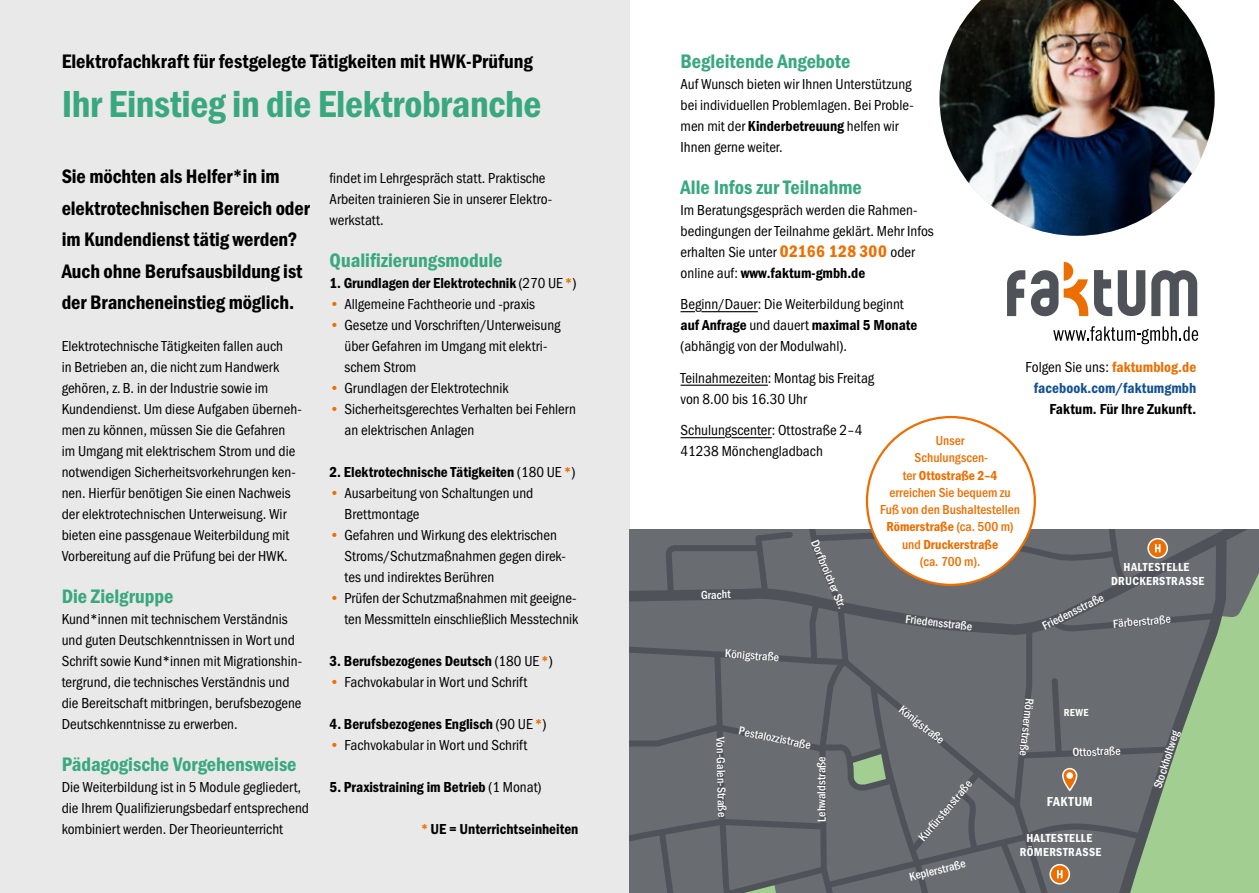
<style>
.page{position:relative;width:1259px;height:893px;background:#fff}
.page>*{position:absolute;margin:0;border:0;box-sizing:border-box;transform-origin:0 0}
.t1{font:39px "Franklin Gothic URW Con Dem";letter-spacing:-.01em;color:#39a881}
.t2{font:20.25px/31.5px "Franklin Gothic URW Con Dem";letter-spacing:-.005em;color:#000}
.t3{font:20.25px "Franklin Gothic URW Con Dem";color:#39a881}
.t4{font:15px/21px "Franklin Gothic URW Cond";color:#000}
.t5{font:15px "Franklin Gothic URW Con Dem";color:#000}
.t6{font:15px "Franklin Gothic URW Con Dem";letter-spacing:.005em;color:#125092}
.t7{font:500 13.5px/17.2px "Franklin Gothic URW Cond";color:#ed6e00;text-align:center}
.t8{font:13.5px/17.2px "Franklin Gothic URW Con Dem";color:#ed6e00;text-align:center}
.t9{font:13.5px "Franklin Gothic URW Con Dem";letter-spacing:.03em;color:#fff}
.t10{font:500 12px "Franklin Gothic URW Con";letter-spacing:-.005em;color:#fff}
.t11{font:12px/13.5px "Franklin Gothic URW Con Dem";letter-spacing:.03em;color:#fff;text-align:center}
.t12{font:10.5px "Franklin Gothic URW Con Dem";color:#fff}
.s1{font-family:"Franklin Gothic URW Cond"}
.s2{color:#ed6e00}
.s3{font-family:"Franklin Gothic URW Con Dem";color:#ed6e00}
.s4{font-family:"Franklin Gothic URW Con Dem"}
.s5{font-family:"Franklin Gothic URW Con Dem";font-size:17.25px;color:#ed6e00}
.s6{font-family:"Franklin Gothic URW Cond";font-weight:500}
</style>
<div class="page">
<div style="left:0;top:0;width:629px;height:893px;background:#e8e9e8"></div>
<svg style="left:680px;top:311px;width:15px;height:1px"></svg>
<hr style="left:701px;top:311px;width:57px;height:1px;background:#000">
<hr style="left:680px;top:385px;width:88px;height:1px;background:#000">
<hr style="left:680px;top:437px;width:45px;height:1px;background:#000">
<hr style="left:731px;top:437px;width:41px;height:1px;background:#000">
<svg style="left:1007px;top:270px;width:18px;height:46px"></svg>
<svg style="left:1151px;top:270px;width:46px;height:46px"></svg>
<svg style="left:1094px;top:270px;width:51px;height:46px"></svg>
<svg style="left:1031px;top:262px;width:57px;height:54px"></svg>
<svg style="left:1053px;top:326px;width:145px;height:18px"></svg>
<img style="left:939px;top:0;width:275px;height:236px">
<div style="left:1232px;top:641px;width:27px;height:252px;background:#a2ce91"></div>
<svg style="left:1232px;top:530px;width:27px;height:111px;background:#7d907b"></svg>
<svg style="left:1224px;top:530px;width:8px;height:363px;background:#92b487"></svg>
<svg style="left:629px;top:530px;width:595px;height:363px;background:#696f6e"></svg>
<div style="left:867px;top:417px;width:168px;height:168px;background:#fff;border-radius:50%"></div>
<h2 class="t2" style="left:62px;top:44px;width:472px">Elektrofachkraft für festgelegte Tätigkeiten mit HWK-Prüfung</h2>
<h1 class="t1" style="left:62px;top:77px;width:481px">Ihr Einstieg in die Elektrobranche</h1>
<h2 class="t2" style="left:62px;top:160px;width:250px">Sie möchten als Helfer*in im elektrotechnischen Bereich oder im Kundendienst tätig werden?<br>Auch ohne Berufsausbildung ist der Brancheneinstieg möglich.</h2>
<p class="t4" style="left:62px;top:335px;width:241px">Elektrotechnische Tätigkeiten fallen auch<br>in Betrieben an, die nicht zum Handwerk gehören, z.B. in der Industrie sowie im Kundendienst. Um diese Aufgaben überneh&shy;men zu können, müssen Sie die Gefahren im Umgang mit elektrischem Strom und die notwendigen Sicherheitsvorkehrungen ken&shy;nen. Hierfür benötigen Sie einen Nachweis der elektrotechnischen Unterweisung. Wir bieten eine passgenaue Weiterbildung mit Vorbereitung auf die Prüfung bei der HWK.</p>
<h2 class="t3" style="left:62px;top:583px;width:113px">Die Zielgruppe</h2>
<p class="t4" style="left:62px;top:608px;width:242px">Kund*innen mit technischem Verständnis und guten Deutschkenntnissen in Wort und Schrift sowie Kund*innen mit Migrationshin&shy;tergrund, die technisches Verständnis und die Bereitschaft mitbringen, berufsbezogene Deutschkenntnisse zu erwerben.</p>
<h2 class="t3" style="left:62px;top:751px;width:236px">Pädagogische Vorgehensweise</h2>
<p class="t4" style="left:62px;top:776px;width:249px">Die Weiterbildung ist in 5 Module gegliedert, die Ihrem Qualifizierungsbedarf entsprechend kombiniert werden. Der Theorieunterricht</p>
<p class="t4" style="left:330px;top:167px;width:223px">findet im Lehrgespräch statt. Praktische<br>Arbeiten trainieren Sie in unserer Elektro&shy;werkstatt.</p>
<h2 class="t3" style="left:330px;top:247px;width:174px">Qualifizierungsmodule</h2>
<p class="t5" style="left:330px;top:273px;width:248px">1. Grundlagen der Elektrotechnik <span class="s1">(270 UE</span><span class="s2">*</span><span class="s1">)</span></p>
<p class="t4" style="left:330px;top:293px;width:207px"><span class="s3">•</span> Allgemeine Fachtheorie und -praxis</p>
<p class="t4" style="left:344px;top:314px;width:217px;text-indent:-15px"><span class="s3">•</span> Gesetze und Vorschriften/Unterweisung über Gefahren im Umgang mit elektri&shy;schem Strom</p>
<p class="t4" style="left:330px;top:377px;width:181px"><span class="s3">•</span> Grundlagen der Elektrotechnik</p>
<p class="t4" style="left:344px;top:398px;width:233px;text-indent:-15px"><span class="s3">•</span> Sicherheitsgerechtes Verhalten bei Fehlern an elektrischen Anlagen</p>
<p class="t5" style="left:330px;top:462px;width:247px">2. Elektrotechnische Tätigkeiten <span class="s1">(180 UE</span><span class="s2">*</span><span class="s1">)</span></p>
<p class="t4" style="left:344px;top:482px;width:190px;text-indent:-15px"><span class="s3">•</span> Ausarbeitung von Schaltungen und<br>Brettmontage</p>
<p class="t4" style="left:344px;top:524px;width:223px;text-indent:-15px"><span class="s3">•</span> Gefahren und Wirkung des elektrischen<br>Stroms/Schutzmaßnahmen gegen direk&shy;tes und indirektes Berühren</p>
<p class="t4" style="left:330px;top:587px;width:250px;text-align:right"><span class="s3">•</span> Prüfen der Schutzmaßnahmen mit geeigne&shy;ten Messmitteln einschließlich Messtechnik</p>
<p class="t5" style="left:330px;top:651px;width:225px">3. Berufsbezogenes Deutsch <span class="s1">(180 UE</span><span class="s2">*</span><span class="s1">)</span></p>
<p class="t4" style="left:330px;top:671px;width:199px"><span class="s3">•</span> Fachvokabular in Wort und Schrift</p>
<p class="t5" style="left:330px;top:714px;width:218px">4. Berufsbezogenes Englisch <span class="s1">(90 UE</span><span class="s2">*</span><span class="s1">)</span></p>
<p class="t4" style="left:330px;top:734px;width:199px"><span class="s3">•</span> Fachvokabular in Wort und Schrift</p>
<p class="t5" style="left:330px;top:777px;width:213px">5. Praxistraining im Betrieb <span class="s1">(1 Monat)</span></p>
<p class="t5" style="left:421px;top:819px;width:159px"><span class="s2">*</span>UE = Unterrichtseinheiten</p>
<h2 class="t3" style="left:680px;top:47px;width:171px">Begleitende Angebote</h2>
<p class="t4" style="left:680px;top:72px;width:235px">Auf Wunsch bieten wir Ihnen Unterstützung bei individuellen Problemlagen. Bei Proble&shy;men mit der <span class="s4">Kinderbetreuung</span> helfen wir Ihnen gerne weiter.</p>
<h2 class="t3" style="left:680px;top:173px;width:183px">Alle Infos zur Teilnahme</h2>
<p class="t4" style="left:680px;top:198px;width:255px">Im Beratungsgespräch werden die Rahmen&shy;bedingungen der Teilnahme geklärt. Mehr Infos erhalten Sie unter <span class="s5">02166 128 300</span> oder</p>
<p class="t5" style="left:680px;top:263px;width:186px"><span class="s1">online auf:</span> www.faktum-gmbh.de</p>
<p class="t4" style="left:680px;top:293px;width:225px">Beginn/Dauer: Die Weiterbildung beginnt</p>
<p class="t5" style="left:680px;top:315px;width:238px">auf Anfrage <span class="s1">und dauert</span> maximal 5 Monate</p>
<p class="t4" style="left:680px;top:330px;width:195px;line-height:31.5px">(abhängig von der Modulwahl).<br>Teilnahmezeiten: Montag bis Freitag</p>
<p class="t4" style="left:680px;top:382px;width:183px;line-height:31.5px">von 8.00 bis 16.30 Uhr<br>Schulungscenter: Ottostraße 2–4</p>
<p class="t4" style="left:680px;top:440px;width:144px">41238 Mönchengladbach</p>
<p class="t4" style="left:1025px;top:356px;width:172px">Folgen Sie uns: <span class="s3">faktumblog.de</span></p>
<p class="t6" style="left:1034px;top:378px;width:164px">facebook.com/faktumgmbh</p>
<p class="t5" style="left:1049px;top:399px;width:148px">Faktum. Für Ihre Zukunft.</p>
<p class="t7" style="left:914px;top:431px;width:75px">Unser<br>Schulungscen-</p>
<p class="t8" style="left:903px;top:466px;width:96px"><span class="s6">ter</span> Ottostraße 2–4</p>
<p class="t7" style="left:880px;top:483px;width:141px">erreichen Sie bequem zu<br>Fuß von den Bushaltestellen</p>
<p class="t8" style="left:886px;top:518px;width:129px">Römerstraße <span class="s6">(ca. 500 m) und</span> Druckerstraße</p>
<p class="t7" style="left:920px;top:552px;width:62px">(ca. 700 m).</p>
<p class="t10" style="left:821px;top:537px;width:75px;rotate:67deg">Dorfbroicher Str.</p>
<p class="t11" style="left:1111px;top:560px;width:95px">HALTESTELLE<br>DRUCKERSTRASSE</p>
<p class="t10" style="left:701px;top:587px;width:31px;rotate:-1deg">Gracht</p>
<p class="t10" style="left:1039px;top:619px;width:68px;rotate:-26deg">Friedensstraße</p>
<p class="t10" style="left:1112px;top:616px;width:59px;rotate:-5deg">Färberstraße</p>
<p class="t10" style="left:906px;top:611px;width:68px;rotate:7deg">Friedensstraße</p>
<p class="t10" style="left:726px;top:646px;width:56px;rotate:4deg">Königstraße</p>
<p class="t10" style="left:728px;top:737px;width:81px;rotate:89deg">Von-Galen-Straße</p>
<p class="t10" style="left:741px;top:723px;width:75px;rotate:12deg">Pestalozzistraße</p>
<p class="t10" style="left:813px;top:822px;width:67px;rotate:-90deg">Lehwaldstraße</p>
<p class="t10" style="left:905px;top:701px;width:56px;rotate:39deg">Königstraße</p>
<p class="t10" style="left:915px;top:834px;width:77px;rotate:-50deg">Kurfürstenstraße</p>
<p class="t10" style="left:907px;top:869px;width:59px;rotate:-14deg">Keplerstraße</p>
<p class="t10" style="left:1037px;top:699px;width:59px;rotate:96deg">Römerstraße</p>
<p class="t12" style="left:1064px;top:706px;width:26px">REWE</p>
<p class="t10" style="left:1072px;top:744px;width:50px;rotate:-2deg">Ottostraße</p>
<p class="t9" style="left:1046px;top:792px;width:48px">FAKTUM</p>
<p class="t11" style="left:1020px;top:831px;width:83px">HALTESTELLE<br>RÖMERSTRASSE</p>
<p class="t10" style="left:1149px;top:786px;width:62px;rotate:-72deg">Stockholtweg</p>
</div>
